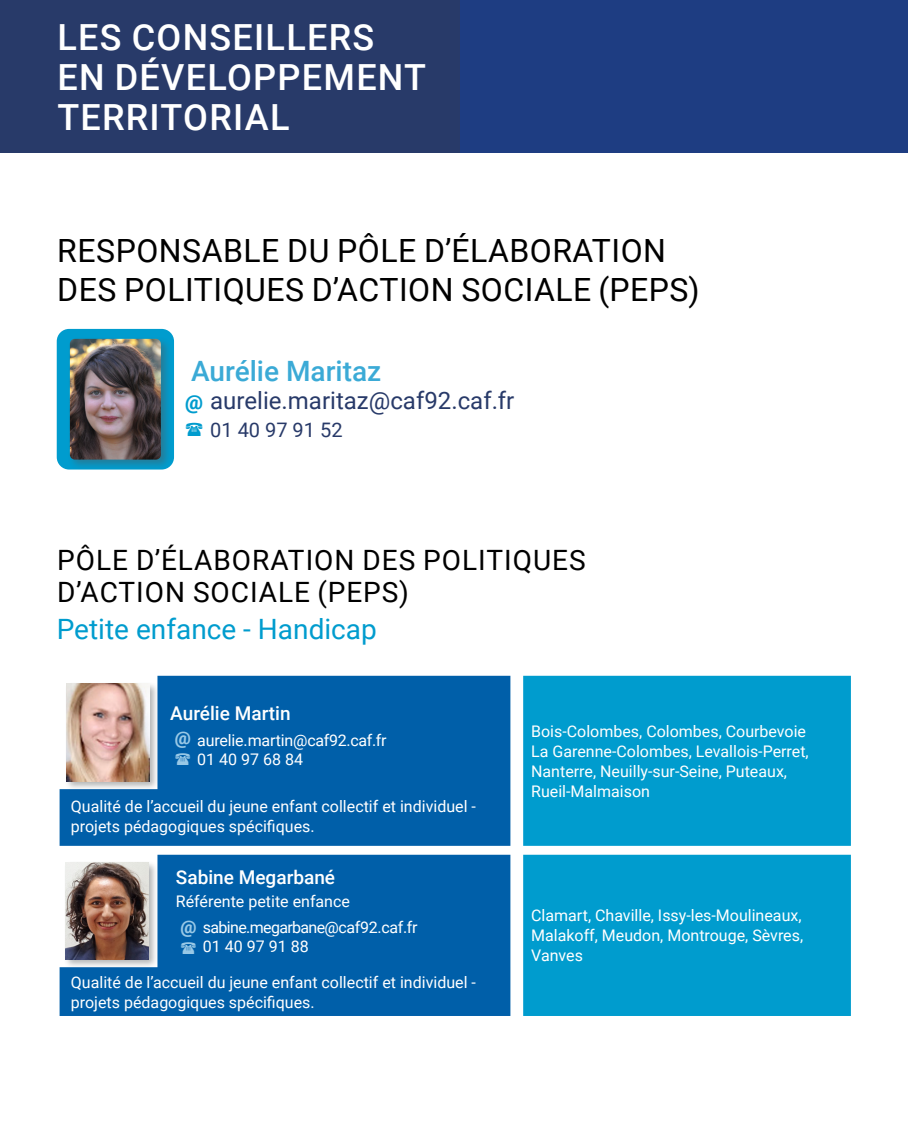
<style>
.page{position:relative;width:908px;height:1134px;background:#fff}
.page>*{position:absolute;margin:0;border:0;box-sizing:border-box;transform-origin:0 0}
.t1{font:500 36px/40px "Roboto";letter-spacing:.035em;color:#fff}
.t2{font:32px/38.4px "Roboto";letter-spacing:.015em;color:#000}
.t3{font:28px/32px "Roboto";letter-spacing:.035em;color:#000}
.t4{font:28px "Roboto";color:#009cce}
.t5{font:500 28px "Roboto";color:#3baad6}
.t6{font:24px "Roboto";color:#283a69}
.t7{font:20px "Roboto";color:#283a69}
.t8{font:900 20px "Roboto";color:#009cce}
.t9{font:500 19px "Roboto";color:#fff}
.t10{font:16px/20px "Roboto";color:#fff}
.t11{font:16px/25.6px "Roboto";letter-spacing:-.02em;color:#fff}
.s1{font-weight:900;font-size:18px;color:#98c8e6}
</style>
<div class="page">
<div style="left:346px;top:0;width:561px;height:152px;background:#1e3d82"></div>
<div style="left:0;top:0;width:459px;height:152px;background:#283a69"></div>
<div style="left:60px;top:676px;width:450px;height:170px;background:#005fa9"></div>
<div style="left:523px;top:676px;width:327px;height:340px;background:#009cce"></div>
<div style="left:60px;top:855px;width:450px;height:161px;background:#005fa9"></div>
<div style="left:64px;top:682px;width:96px;height:109px;background:#525758;opacity:.44"></div>
<img style="left:66px;top:684px;width:83px;height:97px">
<div style="left:63px;top:861px;width:96px;height:109px;background:#525758;opacity:.44"></div>
<img style="left:65px;top:863px;width:83px;height:96px">
<div style="left:57px;top:329px;width:117px;height:140px;background:#009cce;border-radius:12px"></div>
<div style="left:67px;top:337px;width:105px;height:132px;background:#525758;opacity:.44"></div>
<img style="left:70px;top:339px;width:91px;height:121px">
<svg style="left:175px;top:753px;width:15px;height:12px"></svg>
<svg style="left:181px;top:941px;width:15px;height:12px"></svg>
<h1 class="t1" style="left:57px;top:15px;width:370px">LES CONSEILLERS<br>EN DÉVELOPPEMENT<br>TERRITORIAL</h1>
<h2 class="t2" style="left:57px;top:230px;width:643px">RESPONSABLE DU PÔLE D’ÉLABORATION<br>DES POLITIQUES D’ACTION SOCIALE (PEPS)</h2>
<h3 class="t5" style="left:191px;top:351px;width:192px">Aurélie Maritaz</h3>
<h3 class="t6" style="left:210px;top:383px;width:305px">aurelie.maritaz@caf92.caf.fr</h3>
<p class="t7" style="left:210px;top:415px;width:134px">01 40 97 91 52</p>
<p class="t8" style="left:185px;top:387px;width:19px">@</p>
<h3 class="t3" style="left:57px;top:543px;width:529px">PÔLE D’ÉLABORATION DES POLITIQUES<br>D’ACTION SOCIALE (PEPS)</h3>
<h3 class="t4" style="left:57px;top:609px;width:321px">Petite enfance - Handicap</h3>
<p class="t9" style="left:170px;top:700px;width:122px">Aurélie Martin</p>
<p class="t10" style="left:197px;top:730px;width:191px;line-height:19.2px;text-indent:-22px"><span class="s1">@</span> aurelie.martin@caf92.caf.fr<br>01 40 97 68 84</p>
<p class="t10" style="left:531px;top:720px;width:279px">Bois-Colombes, Colombes, Courbevoie La Garenne-Colombes, Levallois-Perret, Nanterre, Neuilly-sur-Seine, Puteaux, Rueil-Malmaison</p>
<p class="t10" style="left:71px;top:796px;width:406px">Qualité de l’accueil du jeune enfant collectif et individuel - projets pédagogiques spécifiques.</p>
<p class="t9" style="left:176px;top:864px;width:161px">Sabine Megarbané</p>
<p class="t11" style="left:176px;top:888px;width:243px">Référente petite enfance<br><span class="s1">@</span> sabine.megarbane@caf92.caf.fr</p>
<p class="t10" style="left:203px;top:936px;width:107px">01 40 97 91 88</p>
<p class="t10" style="left:531px;top:905px;width:273px;text-align:justify">Clamart, Chaville, Issy-les-Moulineaux, Malakoff, Meudon, Montrouge, Sèvres, Vanves</p>
<p class="t10" style="left:71px;top:971px;width:406px">Qualité de l’accueil du jeune enfant collectif et individuel - projets pédagogiques spécifiques.</p>
</div>
